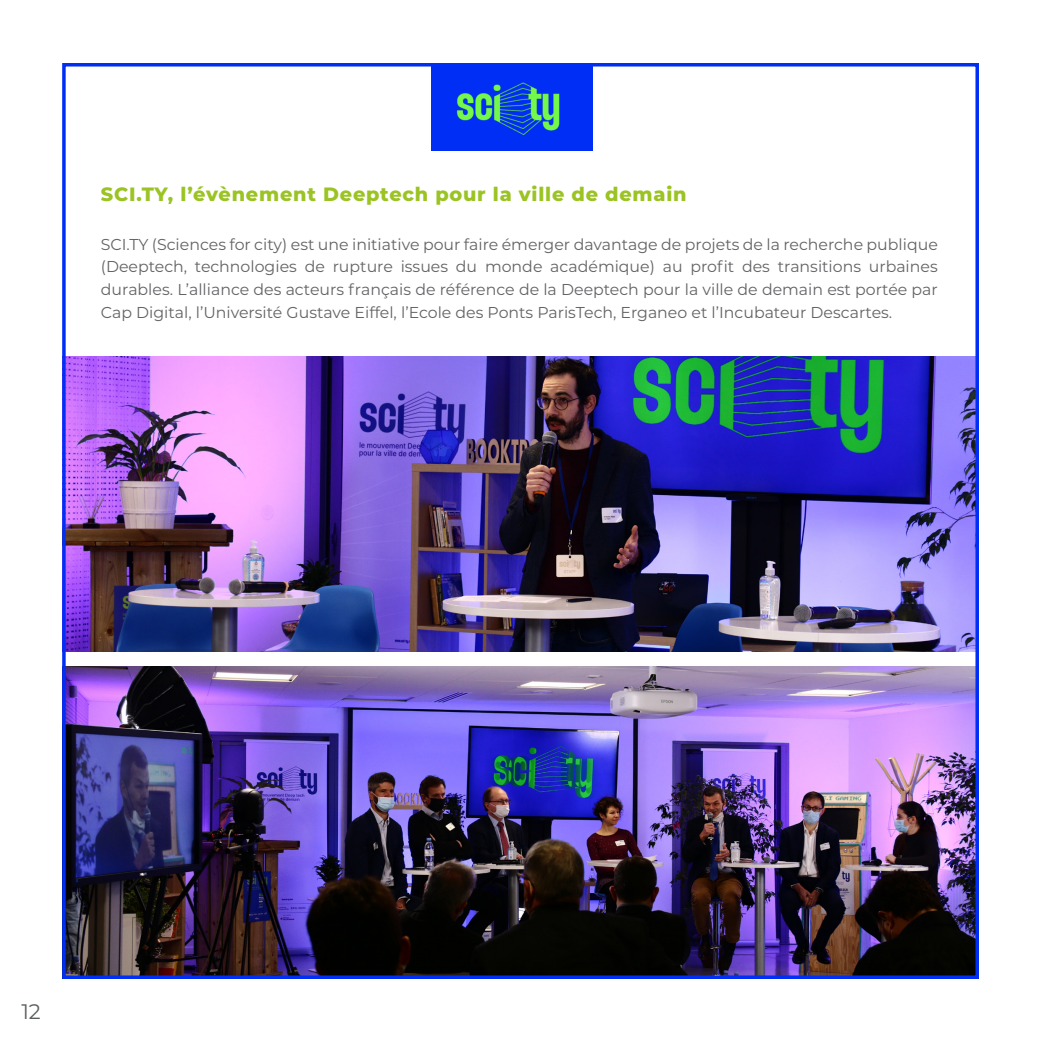
<style>
.page{position:relative;width:1042px;height:1042px;background:#fff}
.page>*{position:absolute;margin:0;border:0;box-sizing:border-box;transform-origin:0 0}
.t1{font:21px "Montserrat";color:#5b5f60}
.t2{font:800 19.25px "Montserrat";letter-spacing:.04em;color:#9ac323}
.t3{font:15.75px/22.8px "Montserrat";color:#636366;text-align:justify}
</style>
<div class="page">
<img style="left:432px;top:68px;width:161px;height:82px">
<img style="left:67px;top:357px;width:907px;height:294px">
<img style="left:67px;top:666px;width:907px;height:308px">
<div style="left:62px;top:63px;width:917px;height:916px;border:4px solid #002ef4"></div>
<p class="t2" style="left:101px;top:180px;width:587px">SCI.TY, l’évènement Deeptech pour la ville de demain</p>
<p class="t3" style="left:101px;top:232px;width:838px">SCI.TY (Sciences for city) est une initiative pour faire émerger davantage de projets de la recherche publique (Deeptech, technologies de rupture issues du monde académique) au profit des transitions urbaines durables. L’alliance des acteurs français de référence de la Deeptech pour la ville de demain est portée par Cap Digital, l’Université Gustave Eiffel, l’Ecole des Ponts ParisTech, Erganeo et l’Incubateur Descartes.</p>
<h1 class="t1" style="left:21px;top:997px;width:21px">12</h1>
</div>
